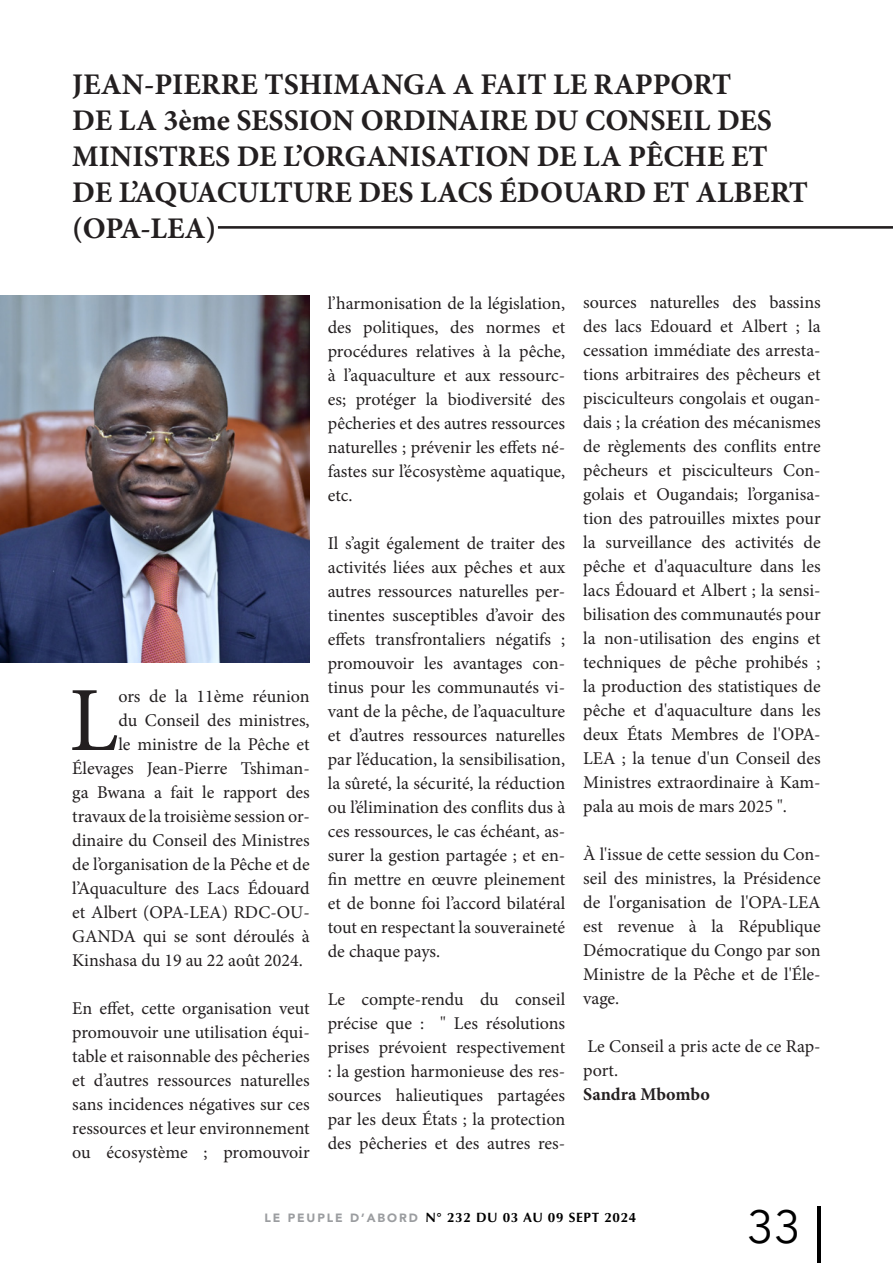
<style>
.page{position:relative;width:893px;height:1263px;background:#fff}
.page>*{position:absolute;margin:0;border:0;box-sizing:border-box;transform-origin:0 0}
.Texte_de_titre-_Alig{font:91.8px "Minion Pro";color:#231f20}
.t1{font:46.5px "Avenir Next";color:#000}
.Texte_de_titre-_Alig-2{font:700 30px/36px "Minion Pro";color:#231f20}
.Texte_de_titre-_Alig-3{font:18px/24px "Minion Pro";color:#231f20;text-align:justify}
.Texte_de_titre-_Alig-4{font:700 18px "Minion Pro";color:#231f20}
.t2{font:700 13.5px "Optima";letter-spacing:.05em;color:#000}
.s1{font-family:"Avenir";font-weight:900;font-size:12px;color:#9b9da0}
</style>
<div class="page">
<hr style="left:817px;top:1206px;width:4px;height:57px;background:#000">
<hr style="left:0;top:0;width:1px;height:1263px;background:#87929d">
<hr style="left:218px;top:226px;width:675px;height:3px;background:#231f20">
<img style="left:0;top:296px;width:310px;height:367px">
<img style="left:0;top:727px;width:1px;height:432px">
<p class="Texte_de_titre-_Alig-2" style="left:72px;top:66px;width:660px">JEAN-PIERRE TSHIMANGA A FAIT LE RAPPORT</p>
<p class="Texte_de_titre-_Alig-2" style="left:72px;top:102px;width:737px">DE LA 3ème SESSION ORDINAIRE DU CONSEIL DES MINISTRES DE L’ORGANISATION DE LA PÊCHE ET DE L’AQUACULTURE DES LACS ÉDOUARD ET ALBERT (OPA-LEA)</p>
<p class="Texte_de_titre-_Alig" style="left:69px;top:659px;width:51px">L</p>
<p class="Texte_de_titre-_Alig-3" style="left:118px;top:684px;width:193px">ors de la 11ème réunion</p>
<p class="Texte_de_titre-_Alig-3" style="left:118px;top:708px;width:193px">du Conseil des ministres,</p>
<p class="Texte_de_titre-_Alig-3" style="left:118px;top:732px;width:193px">le ministre de la Pêche et</p>
<p class="Texte_de_titre-_Alig-3" style="left:72px;top:756px;width:239px">Élevages Jean-Pierre Tshiman-</p>
<p class="Texte_de_titre-_Alig-3" style="left:72px;top:780px;width:239px">ga Bwana a fait le rapport des</p>
<p class="Texte_de_titre-_Alig-3" style="left:72px;top:804px;width:239px">travaux de la troisième session or-</p>
<p class="Texte_de_titre-_Alig-3" style="left:72px;top:828px;width:239px">dinaire du Conseil des Ministres</p>
<p class="Texte_de_titre-_Alig-3" style="left:72px;top:852px;width:239px">de l’organisation de la Pêche et de</p>
<p class="Texte_de_titre-_Alig-3" style="left:72px;top:876px;width:239px">l’Aquaculture des Lacs Édouard</p>
<p class="Texte_de_titre-_Alig-3" style="left:72px;top:900px;width:239px">et Albert (OPA-LEA) RDC-OU-</p>
<p class="Texte_de_titre-_Alig-3" style="left:72px;top:924px;width:239px">GANDA qui se sont déroulés à</p>
<p class="Texte_de_titre-_Alig-3" style="left:72px;top:948px;width:232px">Kinshasa du 19 au 22 août 2024.</p>
<p class="Texte_de_titre-_Alig-3" style="left:72px;top:996px;width:239px">En effet, cette organisation veut promouvoir une utilisation équi&shy;table et raisonnable des pêcheries et d’autres ressources naturelles sans incidences négatives sur ces ressources et leur environnement ou écosystème ; promouvoir</p>
<p class="Texte_de_titre-_Alig-3" style="left:328px;top:291px;width:239px">l’harmonisation de la législation, des politiques, des normes et procédures relatives à la pêche, à l’aquaculture et aux ressourc&shy;es; protéger la biodiversité des pêcheries et des autres ressources naturelles ; prévenir les effets né&shy;fastes sur l’écosystème aquatique, etc.</p>
<p class="Texte_de_titre-_Alig-3" style="left:328px;top:531px;width:239px">Il s’agit également de traiter des activités liées aux pêches et aux autres ressources naturelles per&shy;tinentes susceptibles d’avoir des effets transfrontaliers négatifs ; promouvoir les avantages con&shy;tinus pour les communautés vi&shy;vant de la pêche, de l’aquaculture et d’autres ressources naturelles par l’éducation, la sensibilisation, la sûreté, la sécurité, la réduction ou l’élimination des conflits dus à ces ressources, le cas échéant, as&shy;surer la gestion partagée ; et en&shy;fin mettre en œuvre pleinement et de bonne foi l’accord bilatéral tout en respectant la souveraineté de chaque pays.</p>
<p class="Texte_de_titre-_Alig-3" style="left:328px;top:987px;width:239px">Le compte-rendu du conseil précise que : " Les résolutions prises prévoient respectivement : la gestion harmonieuse des res&shy;sources halieutiques partagées par les deux États ; la protection des pêcheries et des autres res-</p>
<p class="Texte_de_titre-_Alig-3" style="left:583px;top:290px;width:239px">sources naturelles des bassins des lacs Edouard et Albert ; la cessation immédiate des arresta&shy;tions arbitraires des pêcheurs et pisciculteurs congolais et ougan&shy;dais ; la création des mécanismes de règlements des conflits entre pêcheurs et pisciculteurs Con&shy;golais et Ougandais; l’organisa&shy;tion des patrouilles mixtes pour la surveillance des activités de pêche et d'aquaculture dans les lacs Édouard et Albert ; la sensi&shy;bilisation des communautés pour la non-utilisation des engins et techniques de pêche prohibés ; la production des statistiques de pêche et d'aquaculture dans les deux États Membres de l'OPA-LEA ; la tenue d'un Conseil des Ministres extraordinaire à Kam&shy;pala au mois de mars 2025 ".</p>
<p class="Texte_de_titre-_Alig-3" style="left:583px;top:842px;width:239px">À l'issue de cette session du Con&shy;seil des ministres, la Présidence de l'organisation de l'OPA-LEA est revenue à la République Démocratique du Congo par son Ministre de la Pêche et de l'Éle&shy;vage.</p>
<p class="Texte_de_titre-_Alig-3" style="left:583px;top:1034px;width:239px">Le Conseil a pris acte de ce Rap&shy;port.</p>
<p class="Texte_de_titre-_Alig-4" style="left:583px;top:1081px;width:128px">Sandra Mbombo</p>
<p class="t2" style="left:264px;top:1210px;width:374px"><span class="s1">LE PEUPLE D’ABORD</span> N° 232 DU 03 AU 09 SEPT 2024</p>
<h2 class="t1" style="left:747px;top:1187px;width:55px">33</h2>
</div>
